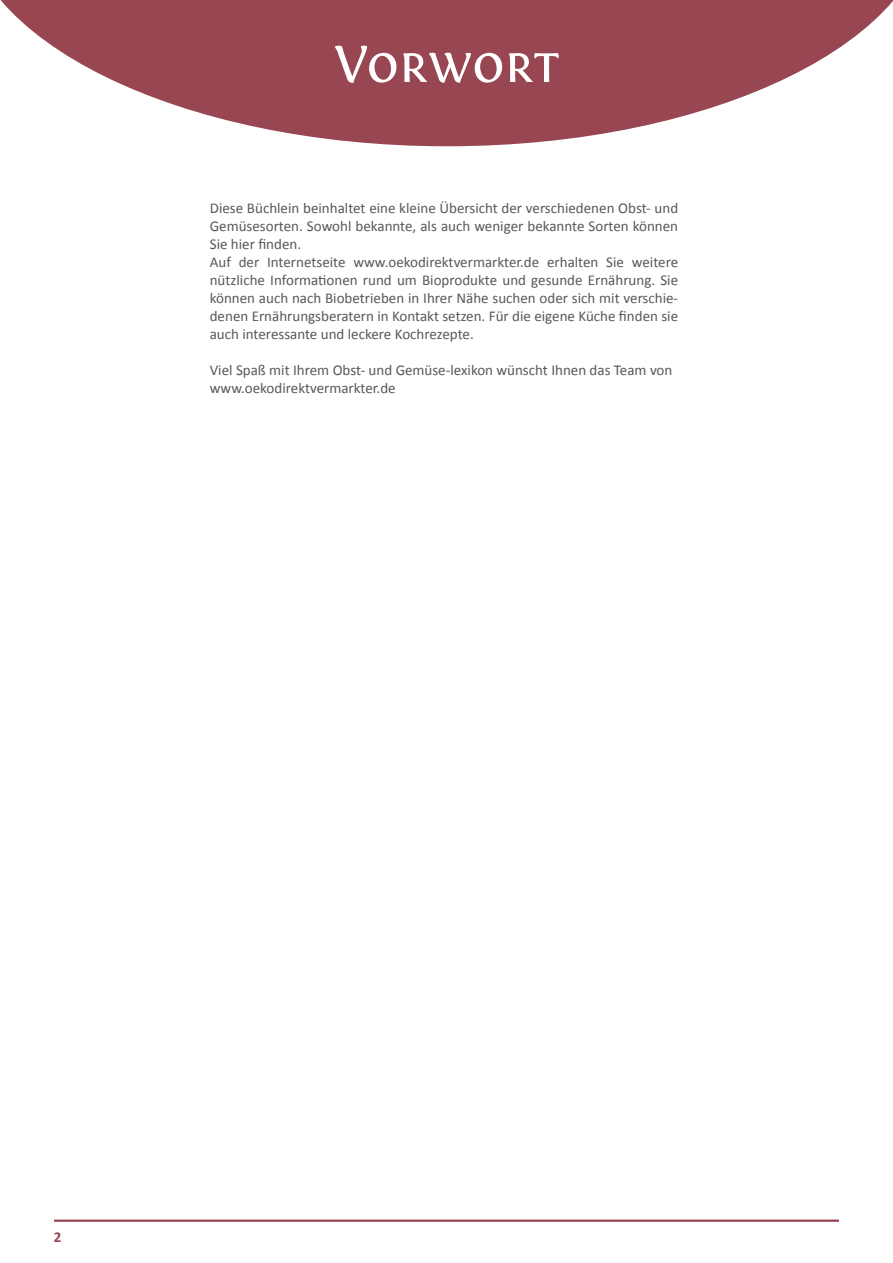
<style>
.page{position:relative;width:893px;height:1263px;background:#fff}
.page>*{position:absolute;margin:0;border:0;box-sizing:border-box;transform-origin:0 0}
.t1{font:54px "Fontin Small Caps";color:#fff}
.t2{font:15px/18px "Calibri";color:#58585a}
.t3{font:700 15px "Calibri";color:#994653}
</style>
<div class="page">
<svg style="left:0;top:0;width:893px;height:146px;fill:#994653"></svg>
<hr style="left:54px;top:1219px;width:785px;height:3px;background:#994653">
<h1 class="t1" style="left:334px;top:34px;width:227px">Vorwort</h1>
<p class="t2" style="left:210px;top:199px;width:470px">Diese Büchlein beinhaltet eine kleine Übersicht der verschiedenen Obst- und Gemüsesorten. Sowohl bekannte, als auch weniger bekannte Sorten können Sie hier finden.<br>Auf der Internetseite www.oekodirektvermarkter.de erhalten Sie weitere nützliche Informationen rund um Bioprodukte und gesunde Ernährung. Sie können auch nach Biobetrieben in Ihrer Nähe suchen oder sich mit verschie&shy;denen Ernährungsberatern in Kontakt setzen. Für die eigene Küche finden sie auch interessante und leckere Kochrezepte.</p>
<p class="t2" style="left:210px;top:361px;width:464px">Viel Spaß mit Ihrem Obst- und Gemüse-lexikon wünscht Ihnen das Team von www.oekodirektvermarkter.de</p>
<p class="t3" style="left:54px;top:1227px;width:9px">2</p>
</div>
